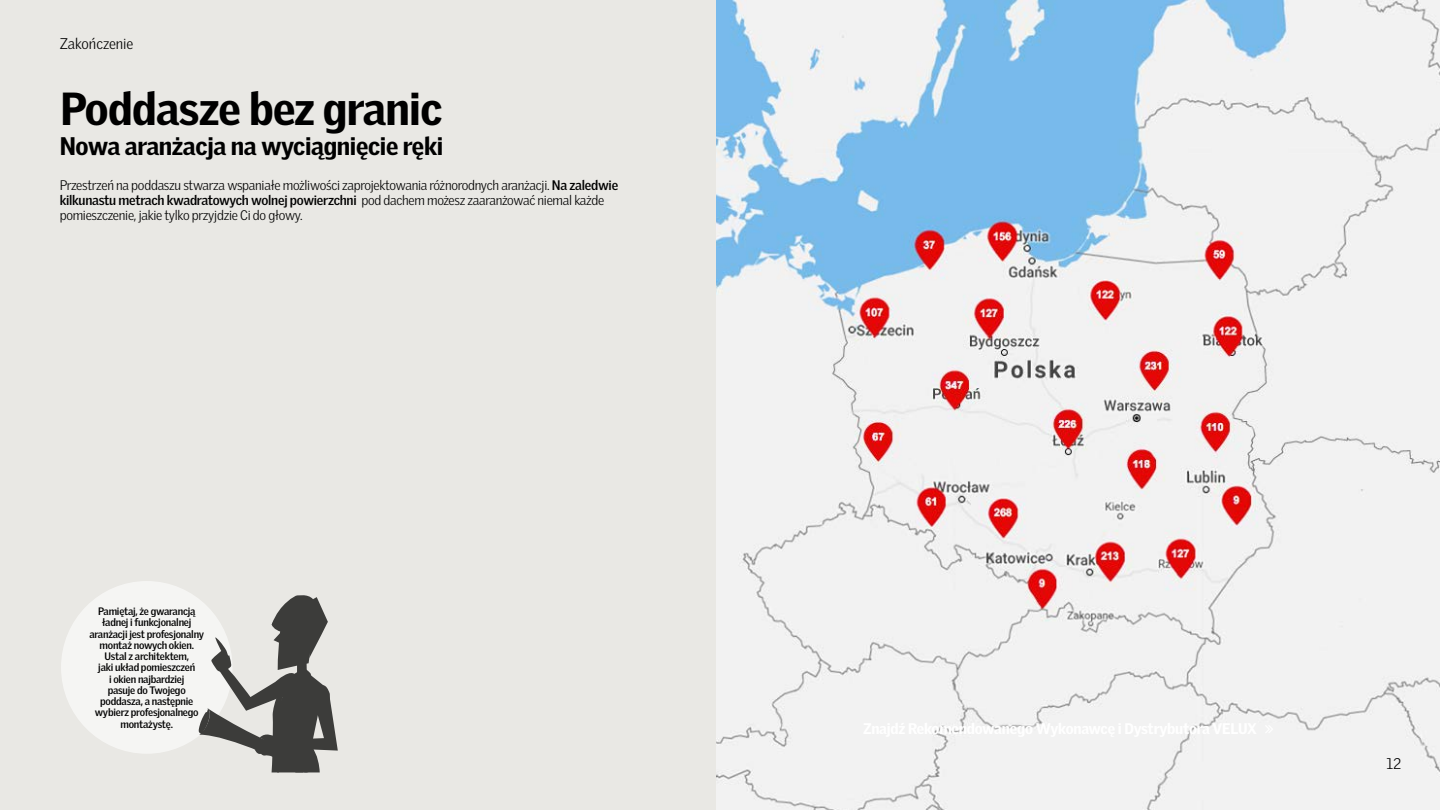
<style>
.page{position:relative;width:1440px;height:810px;background:#fff}
.page>*{position:absolute;margin:0;border:0;box-sizing:border-box;transform-origin:0 0}
.t1{font:900 45px "Velux Gothic";letter-spacing:-.015em;color:#000}
.t2{font:900 24.75px "Velux Gothic";letter-spacing:-.015em;color:#000}
.t3{font:300 15px "Velux Gothic";color:#000}
.t4{font:300 13.5px/15px "Velux Gothic";letter-spacing:-.02em;color:#000}
.t5{font:700 10.5px/11.2px "Velux Gothic";letter-spacing:-.02em;color:#000;text-align:center}
.s1{font-weight:700}
</style>
<div class="page">
<div style="left:0;top:0;width:720px;height:810px;background:#e9e8e4"></div>
<div style="left:61px;top:581px;width:171px;height:173px;background:#f5f5f3;border-radius:50%"></div>
<svg style="left:199px;top:595px;width:139px;height:178px"></svg>
<img style="left:717px;top:0;width:723px;height:810px">
<svg style="left:1265px;top:725px;width:9px;height:8px"></svg>
<p class="t3" style="left:60px;top:35px;width:75px">Zakończenie</p>
<h1 class="t1" style="left:60px;top:80px;width:384px">Poddasze bez granic</h1>
<h2 class="t2" style="left:60px;top:130px;width:385px">Nowa aranżacja na wyciągnięcie ręki</h2>
<p class="t4" style="left:60px;top:177px;width:560px">Przestrzeń na poddaszu stwarza wspaniałe możliwości zaprojektowania różnorodnych aranżacji. <span class="s1">Na zaledwie kilkunastu metrach kwadratowych wolnej powierzchni</span> pod dachem możesz zaaranżować niemal każde pomieszczenie, jakie tylko przyjdzie Ci do głowy.</p>
<p class="t5" style="left:89px;top:606px;width:116px">Pamiętaj, że gwarancją ładnej i funkcjonalnej aranżacji jest profesjonalny montaż nowych okien.<br>Ustal z architektem,<br>jaki układ pomieszczeń<br>i okien najbardziej<br>pasuje do Twojego poddasza, a następnie wybierz profesjonalnego montażystę.</p>
<p class="t3" style="left:1386px;top:755px;width:16px">12</p>
</div>
